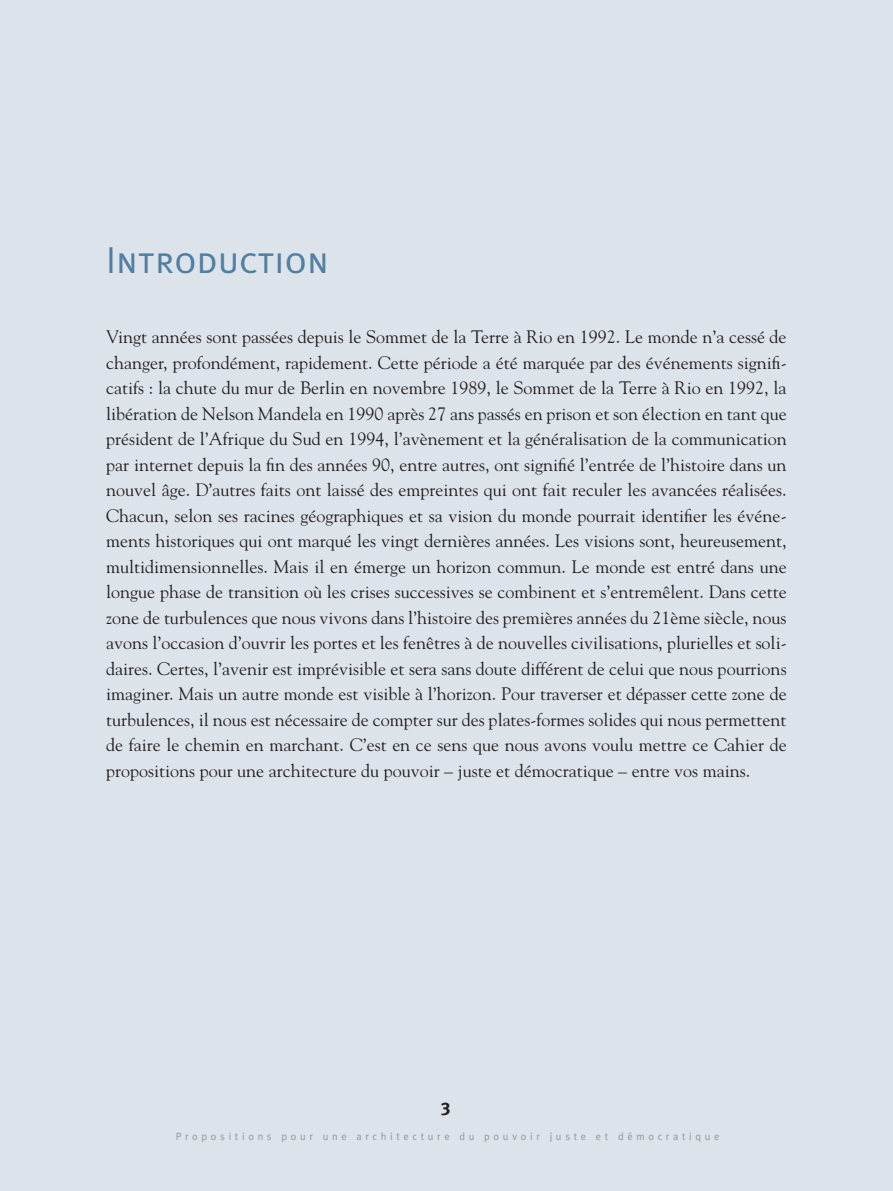
<style>
.page{position:relative;width:893px;height:1191px;background:#dde3eb}
.page>*{position:absolute;margin:0;border:0;box-sizing:border-box;transform-origin:0 0}
.Titre_chapitre{font:37.5px "Meta Plus Normal Caps";color:#507fa1}
.texte{font:18px/25.5px "Goudy";color:#231f20;text-align:justify}
.t1{font:10.5px "Meta Plus Normal";letter-spacing:.35em;color:#939598}
</style>
<div class="page">
<p class="Titre_chapitre" style="left:106px;top:238px;width:224px">Introduction</p>
<p class="texte" style="left:106px;top:324px;width:682px">Vingt années sont passées depuis le Sommet de la Terre à Rio en 1992. Le monde n’a cessé de changer, profondément, rapidement. Cette période a été marquée par des événements signifi&shy;catifs : la chute du mur de Berlin en novembre 1989, le Sommet de la Terre à Rio en 1992, la libération de Nelson Mandela en 1990 après 27 ans passés en prison et son élection en tant que président de l’Afrique du Sud en 1994, l’avènement et la généralisation de la communication par internet depuis la fin des années 90, entre autres, ont signifié l’entrée de l’histoire dans un nouvel âge. D’autres faits ont laissé des empreintes qui ont fait reculer les avancées réalisées.<br>Chacun, selon ses racines géographiques et sa vision du monde pourrait identifier les événe&shy;ments historiques qui ont marqué les vingt dernières années. Les visions sont, heureusement, multidimensionnelles. Mais il en émerge un horizon commun. Le monde est entré dans une longue phase de transition où les crises successives se combinent et s’entremêlent. Dans cette zone de turbulences que nous vivons dans l’histoire des premières années du 21ème siècle, nous avons l’occasion d’ouvrir les portes et les fenêtres à de nouvelles civilisations, plurielles et soli&shy;daires. Certes, l’avenir est imprévisible et sera sans doute différent de celui que nous pourrions imaginer. Mais un autre monde est visible à l’horizon. Pour traverser et dépasser cette zone de turbulences, il nous est nécessaire de compter sur des plates-formes solides qui nous permettent de faire le chemin en marchant. C’est en ce sens que nous avons voulu mettre ce Cahier de propositions pour une architecture du pouvoir – juste et démocratique – entre vos mains.</p>
<p class="t1" style="left:176px;top:1130px;width:545px">Propositions pour une architecture du pouvoir juste et démocratique</p>
</div>
